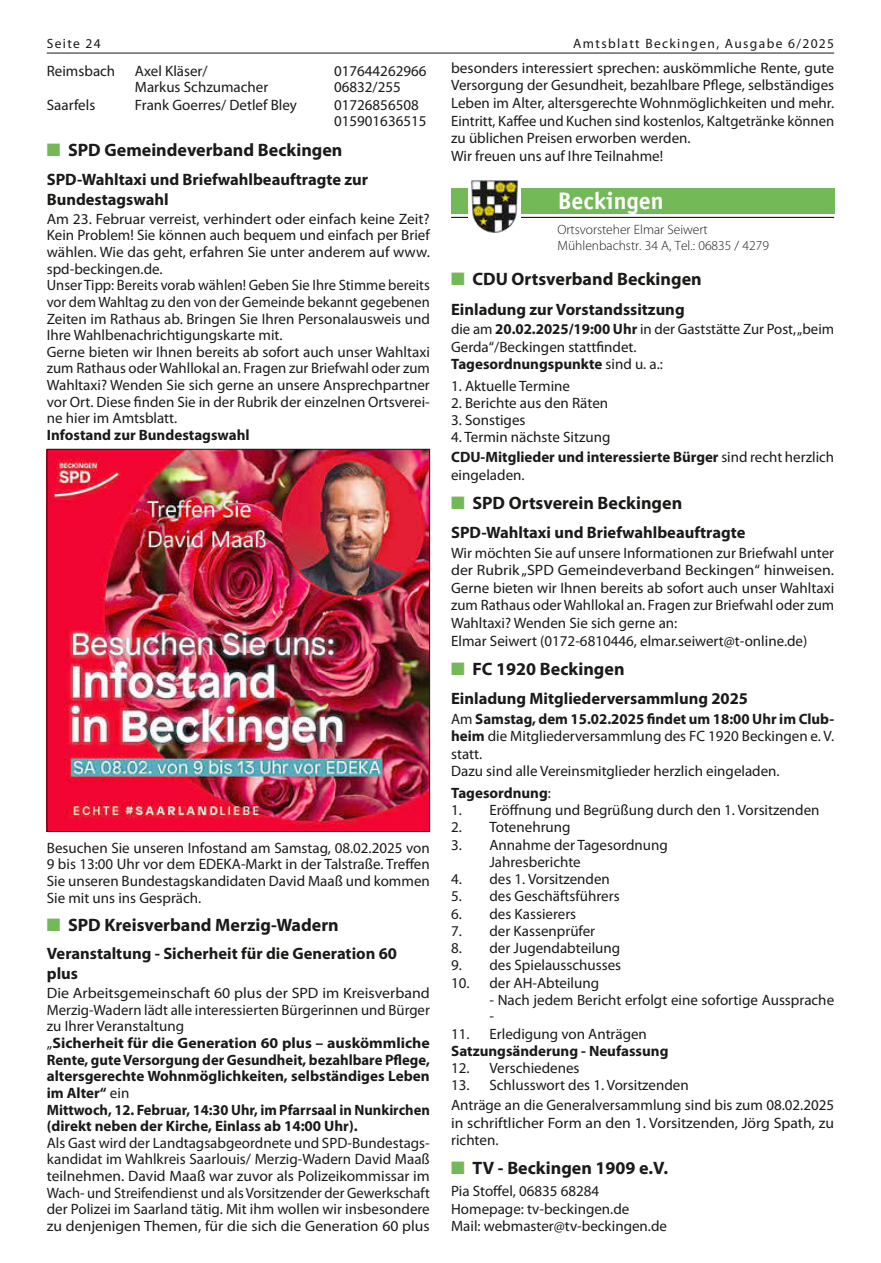
<style>
.page{position:relative;width:881px;height:1263px;background:#fff}
.page>*{position:absolute;margin:0;border:0;box-sizing:border-box;transform-origin:0 0}
.t1{font:700 24px "Officina Sans LT";color:#fff}
.t2{font:700 18px "Myriad Pro";color:#1a1a18}
.t3{font:700 16.5px/20px "Myriad Pro";color:#1a1a18}
.t4{font:15px/16.6px "Myriad Pro";color:#1a1a18}
.t5{font:700 15px/16.6px "Myriad Pro";color:#1a1a18;scale:1.05 1}
.t6{font:700 15px "Myriad Pro";color:#1a1a18}
.t7{font:15px/17.5px "Myriad Pro";color:#1a1a18;scale:1.04 1}
.t8{font:300 13.5px/16.2px "Myriad Pro";color:#1a1a18}
.t9{font:13.5px "Myriad Pro";letter-spacing:.1em;color:#1a1a18}
.s1{color:#73b958}
.s2{font-weight:700}
.s3{font-weight:400}
</style>
<div class="page">
<hr style="left:47px;top:53px;width:786px;height:1px;background:#1a1a18">
<div style="left:451px;top:188px;width:382px;height:26px;background:#73b958"></div>
<hr style="left:451px;top:217px;width:382px;height:1px;background:#1a1a18">
<div style="left:468px;top:179px;width:52px;height:56px;background:#fff"></div>
<img style="left:471px;top:180px;width:47px;height:53px">
<img style="left:49px;top:451px;width:378px;height:379px">
<div style="left:47px;top:449px;width:382px;height:383px;border:1px solid #1a1a18"></div>
<p class="t9" style="left:47px;top:35px;width:55px">Seite 24</p>
<p class="t9" style="left:573px;top:35px;width:262px">Amtsblatt Beckingen, Ausgabe 6/2025</p>
<p class="t4" style="left:451px;top:59px;width:384px;line-height:17.5px">besonders interessiert sprechen: auskömmliche Rente, gute Versorgung der Gesundheit, bezahlbare Pflege, selbständiges Leben im Alter, altersgerechte Wohnmöglichkeiten und mehr.<br>Eintritt, Kaffee und Kuchen sind kostenlos, Kaltgetränke können zu üblichen Preisen erworben werden.<br>Wir freuen uns auf Ihre Teilnahme!</p>
<h1 class="t1" style="left:557px;top:186px;width:107px">Beckingen</h1>
<p class="t8" style="left:557px;top:221px;width:213px">Ortsvorsteher Elmar Seiwert<br>Mühlenbachstr. 34 A, Tel.: 06835 / 4279</p>
<p class="t2" style="left:451px;top:267px;width:252px"><span class="s1">■</span> CDU Ortsverband Beckingen</p>
<p class="t3" style="left:451px;top:298px;width:235px">Einladung zur Vorstandssitzung</p>
<p class="t4" style="left:451px;top:320px;width:384px;line-height:17.5px">die am <span class="s2">20.02.2025/19:00 Uhr</span> in der Gaststätte Zur Post, „beim<br>Gerda“/Beckingen stattfindet.<br><span class="s2">Tagesordnungspunkte</span> sind u. a.:</p>
<p class="t4" style="left:451px;top:377px;width:120px">1. Aktuelle Termine</p>
<p class="t4" style="left:451px;top:394px;width:158px">2. Berichte aus den Räten</p>
<p class="t4" style="left:451px;top:412px;width:76px">3. Sonstiges</p>
<p class="t4" style="left:451px;top:427px;width:384px;line-height:19.6px">4. Termin nächste Sitzung<br><span class="s2">CDU-Mitglieder und interessierte Bürger</span> sind recht herzlich</p>
<p class="t4" style="left:451px;top:466px;width:75px">eingeladen.</p>
<p class="t2" style="left:451px;top:491px;width:232px"><span class="s1">■</span> SPD Ortsverein Beckingen</p>
<p class="t3" style="left:451px;top:522px;width:296px">SPD-Wahltaxi und Briefwahlbeauftragte</p>
<p class="t4" style="left:451px;top:544px;width:384px;line-height:17.5px">Wir möchten Sie auf unsere Informationen zur Briefwahl unter der Rubrik „SPD Gemeindeverband Beckingen“ hinweisen.<br>Gerne bieten wir Ihnen bereits ab sofort auch unser Wahltaxi zum Rathaus oder Wahllokal an. Fragen zur Briefwahl oder zum Wahltaxi? Wenden Sie sich gerne an:<br>Elmar Seiwert (0172-6810446, elmar.seiwert@t-online.de)</p>
<p class="t2" style="left:451px;top:657px;width:175px"><span class="s1">■</span> FC 1920 Beckingen</p>
<p class="t3" style="left:451px;top:688px;width:298px">Einladung Mitgliederversammlung 2025</p>
<p class="t4" style="left:451px;top:710px;width:384px;line-height:17.5px">Am <span class="s2">Samstag, dem 15.02.2025 findet um 18:00 Uhr im Club&shy;heim</span> die Mitgliederversammlung des FC 1920 Beckingen e. V. statt.<br>Dazu sind alle Vereinsmitglieder herzlich eingeladen.</p>
<p class="t6" style="left:451px;top:783px;width:101px">Tagesordnung<span class="s3">:</span></p>
<p class="t4" style="left:451px;top:801px;width:370px">1. Eröffnung und Begrüßung durch den 1. Vorsitzenden</p>
<p class="t4" style="left:451px;top:819px;width:121px">2. Totenehrung</p>
<p class="t4" style="left:489px;top:836px;width:180px;line-height:17.2px;text-indent:-38px">3. Annahme der Tagesordnung<br>Jahresberichte</p>
<p class="t4" style="left:451px;top:870px;width:160px">4. des 1. Vorsitzenden</p>
<p class="t4" style="left:451px;top:888px;width:170px">5. des Geschäftsführers</p>
<p class="t4" style="left:451px;top:905px;width:126px">6. des Kassierers</p>
<p class="t4" style="left:451px;top:922px;width:145px">7. der Kassenprüfer</p>
<p class="t4" style="left:451px;top:939px;width:171px">8. der Jugendabteilung</p>
<p class="t4" style="left:451px;top:957px;width:171px">9. des Spielausschusses</p>
<p class="t4" style="left:451px;top:974px;width:149px">10. der AH-Abteilung</p>
<p class="t4" style="left:489px;top:991px;width:346px">- Nach jedem Bericht erfolgt eine sofortige Aussprache -</p>
<p class="t4" style="left:451px;top:1025px;width:197px">11. Erledigung von Anträgen</p>
<p class="t6" style="left:451px;top:1041px;width:219px">Satzungsänderung - Neufassung</p>
<p class="t4" style="left:451px;top:1059px;width:130px">12. Verschiedenes</p>
<p class="t4" style="left:451px;top:1075px;width:384px;line-height:19.6px">13. Schlusswort des 1. Vorsitzenden<br>Anträge an die Generalversammlung sind bis zum 08.02.2025</p>
<p class="t7" style="left:451px;top:1113px;width:369px">in schriftlicher Form an den 1. Vorsitzenden, Jörg Spath, zu richten.</p>
<p class="t2" style="left:451px;top:1156px;width:218px"><span class="s1">■</span> TV - Beckingen 1909 e.V.</p>
<p class="t4" style="left:451px;top:1182px;width:217px;line-height:17.5px">Pia Stoffel, 06835 68284<br>Homepage: tv-beckingen.de<br>Mail: webmaster@tv-beckingen.de</p>
<p class="t4" style="left:47px;top:62px;width:70px">Reimsbach</p>
<p class="t4" style="left:135px;top:62px;width:135px">Axel Kläser/<br>Markus Schzumacher</p>
<p class="t4" style="left:334px;top:62px;width:94px">017644262966<br>06832/255</p>
<p class="t4" style="left:47px;top:96px;width:50px">Saarfels</p>
<p class="t4" style="left:135px;top:96px;width:163px">Frank Goerres/ Detlef Bley</p>
<p class="t4" style="left:334px;top:96px;width:94px">01726856508<br>015901636515</p>
<p class="t2" style="left:47px;top:139px;width:297px"><span class="s1">■</span> SPD Gemeindeverband Beckingen</p>
<p class="t3" style="left:47px;top:169px;width:323px">SPD-Wahltaxi und Briefwahlbeauftragte zur<br>Bundestagswahl</p>
<p class="t4" style="left:47px;top:210px;width:384px">Am 23. Februar verreist, verhindert oder einfach keine Zeit?<br>Kein Problem! Sie können auch bequem und einfach per Brief wählen. Wie das geht, erfahren Sie unter anderem auf www. spd-beckingen.de.<br>Unser Tipp: Bereits vorab wählen! Geben Sie Ihre Stimme bereits vor dem Wahltag zu den von der Gemeinde bekannt gegebenen Zeiten im Rathaus ab. Bringen Sie Ihren Personalausweis und Ihre Wahlbenachrichtigungskarte mit.<br>Gerne bieten wir Ihnen bereits ab sofort auch unser Wahltaxi zum Rathaus oder Wahllokal an. Fragen zur Briefwahl oder zum Wahltaxi? Wenden Sie sich gerne an unsere Ansprechpartner vor Ort. Diese finden Sie in der Rubrik der einzelnen Ortsverei&shy;ne hier im Amtsblatt.</p>
<p class="t6" style="left:47px;top:425px;width:204px">Infostand zur Bundestagswahl</p>
<p class="t4" style="left:47px;top:839px;width:384px;text-align:justify">Besuchen Sie unseren Infostand am Samstag, 08.02.2025 von 9 bis 13:00 Uhr vor dem EDEKA-Markt in der Talstraße. Treffen Sie unseren Bundestagskandidaten David Maaß und kommen Sie mit uns ins Gespräch.</p>
<p class="t2" style="left:47px;top:913px;width:293px"><span class="s1">■</span> SPD Kreisverband Merzig-Wadern</p>
<p class="t3" style="left:47px;top:943px;width:351px">Veranstaltung - Sicherheit für die Generation 60 plus</p>
<p class="t5" style="left:47px;top:984px;width:366px"><span class="s3">Die Arbeitsgemeinschaft 60 plus der SPD im Kreisverband Merzig-Wadern lädt alle interessierten Bürgerinnen und Bürger zu Ihrer Veranstaltung<br>„</span>Sicherheit für die Generation 60 plus – auskömmliche Rente, gute Versorgung der Gesundheit, bezahlbare Pflege, altersgerechte Wohnmöglichkeiten, selbständiges Leben im Alter“ <span class="s3">ein<br></span>Mittwoch, 12. Februar, 14:30 Uhr, im Pfarrsaal in Nunkirchen (direkt neben der Kirche, Einlass ab 14:00 Uhr).</p>
<p class="t4" style="left:47px;top:1134px;width:384px;text-align:justify">Als Gast wird der Landtagsabgeordnete und SPD-Bundestags&shy;kandidat im Wahlkreis Saarlouis/ Merzig-Wadern David Maaß teilnehmen. David Maaß war zuvor als Polizeikommissar im Wach- und Streifendienst und als Vorsitzender der Gewerkschaft der Polizei im Saarland tätig. Mit ihm wollen wir insbesondere zu denjenigen Themen, für die sich die Generation 60 plus</p>
</div>
